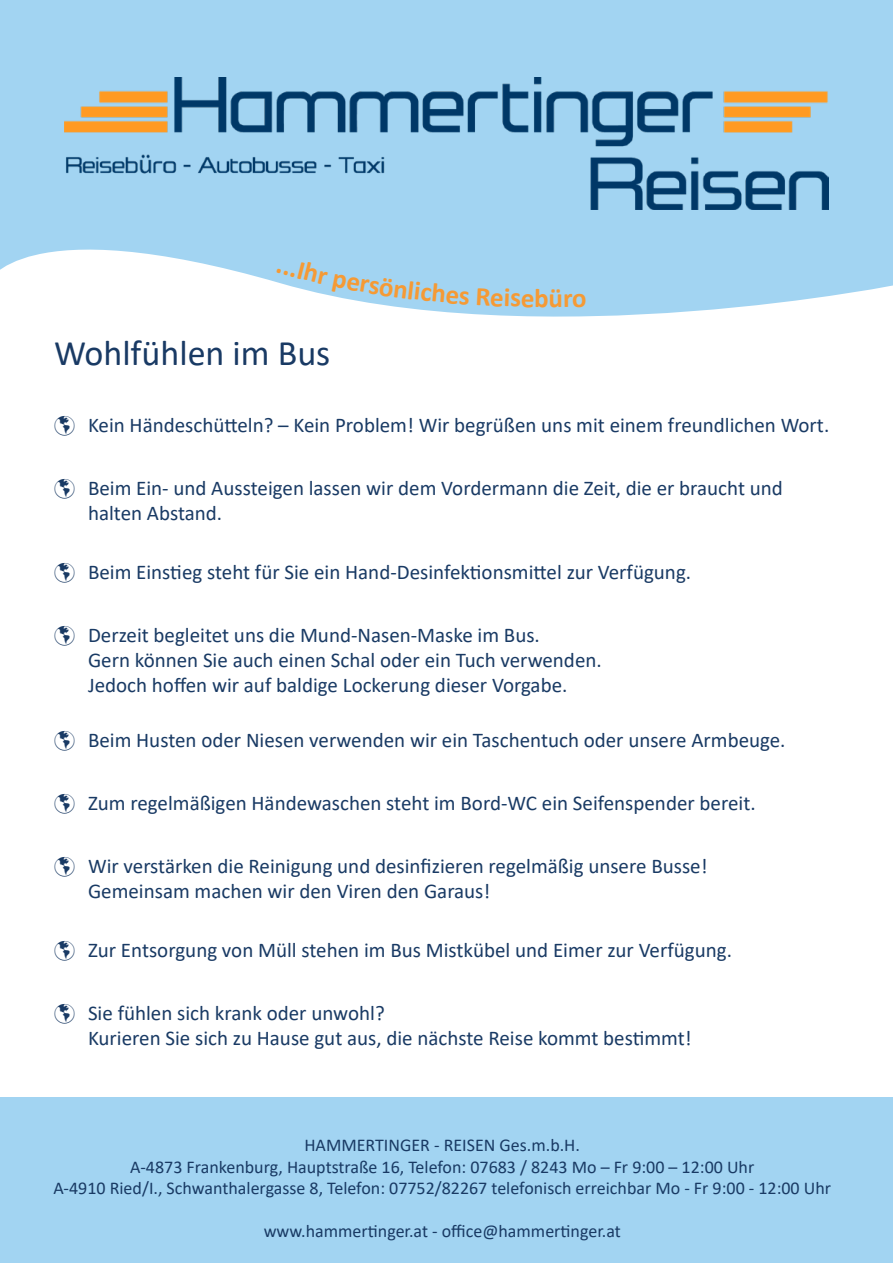
<style>
.page{position:relative;width:893px;height:1263px;background:#fff}
.page>*{position:absolute;margin:0;border:0;box-sizing:border-box;transform-origin:0 0}
.Überschrift_1{font:36px "Calibri";color:#193a64}
.t1{font:700 27px "Calibri";color:#f59a35}
.t2{font:21px/25.2px "Calibri";color:#193a64}
.Fußzeile_Kontaktdate{font:18px "Calibri";color:#193a64}
</style>
<div class="page">
<svg style="left:0;top:0;width:893px;height:317px;background:#add9f3"></svg>
<img style="left:65px;top:78px;width:763px;height:131px">
<div style="left:0;top:1097px;width:893px;height:166px;background:#a2d4f2"></div>
<svg style="left:276px;top:261px;width:193px;height:44px;background:#aed9f3"></svg>
<svg style="left:477px;top:288px;width:71px;height:19px"></svg>
<svg style="left:573px;top:294px;width:13px;height:13px"></svg>
<h1 class="Überschrift_1" style="left:54px;top:328px;width:278px">Wohlfühlen im Bus</h1>
<p class="t1" style="left:549px;top:279px;width:26px">ür</p>
<p class="t2" style="left:54px;top:412px;width:777px">→ Kein Händeschütteln? – Kein Problem! Wir begrüßen uns mit einem freundlichen Wort.</p>
<p class="t2" style="left:88px;top:475px;width:696px;text-indent:-34px">→ Beim Ein- und Aussteigen lassen wir dem Vordermann die Zeit, die er braucht und halten Abstand.</p>
<p class="t2" style="left:54px;top:559px;width:639px">→ Beim Einstieg steht für Sie ein Hand-Desinfektionsmittel zur Verfügung.</p>
<p class="t2" style="left:88px;top:622px;width:515px;text-indent:-34px">→ Derzeit begleitet uns die Mund-Nasen-Maske im Bus.<br>Gern können Sie auch einen Schal oder ein Tuch verwenden.<br>Jedoch hoffen wir auf baldige Lockerung dieser Vorgabe.</p>
<p class="t2" style="left:54px;top:727px;width:733px">→ Beim Husten oder Niesen verwenden wir ein Taschentuch oder unsere Armbeuge.</p>
<p class="t2" style="left:54px;top:790px;width:703px">→ Zum regelmäßigen Händewaschen steht im Bord-WC ein Seifenspender bereit.</p>
<p class="t2" style="left:88px;top:853px;width:621px;text-indent:-34px">→ Wir verstärken die Reinigung und desinfizieren regelmäßig unsere Busse!<br>Gemeinsam machen wir den Viren den Garaus!</p>
<p class="t2" style="left:54px;top:937px;width:679px">→ Zur Entsorgung von Müll stehen im Bus Mistkübel und Eimer zur Verfügung.</p>
<p class="t2" style="left:88px;top:1000px;width:605px;text-indent:-34px">→ Sie fühlen sich krank oder unwohl?<br>Kurieren Sie sich zu Hause gut aus, die nächste Reise kommt bestimmt!</p>
<p class="Fußzeile_Kontaktdate" style="left:304px;top:1132px;width:277px">HAMMERTINGER - REISEN Ges.m.b.H.</p>
<p class="Fußzeile_Kontaktdate" style="left:130px;top:1154px;width:626px">A-4873 Frankenburg, Hauptstraße 16, Telefon: 07683 / 8243 Mo – Fr 9:00 – 12:00 Uhr</p>
<p class="Fußzeile_Kontaktdate" style="left:53px;top:1176px;width:779px">A-4910 Ried/I., Schwanthalergasse 8, Telefon: 07752/82267 telefonisch erreichbar Mo - Fr 9:00 - 12:00 Uhr</p>
<p class="Fußzeile_Kontaktdate" style="left:264px;top:1219px;width:359px">www.hammertinger.at - office@hammertinger.at</p>
</div>
